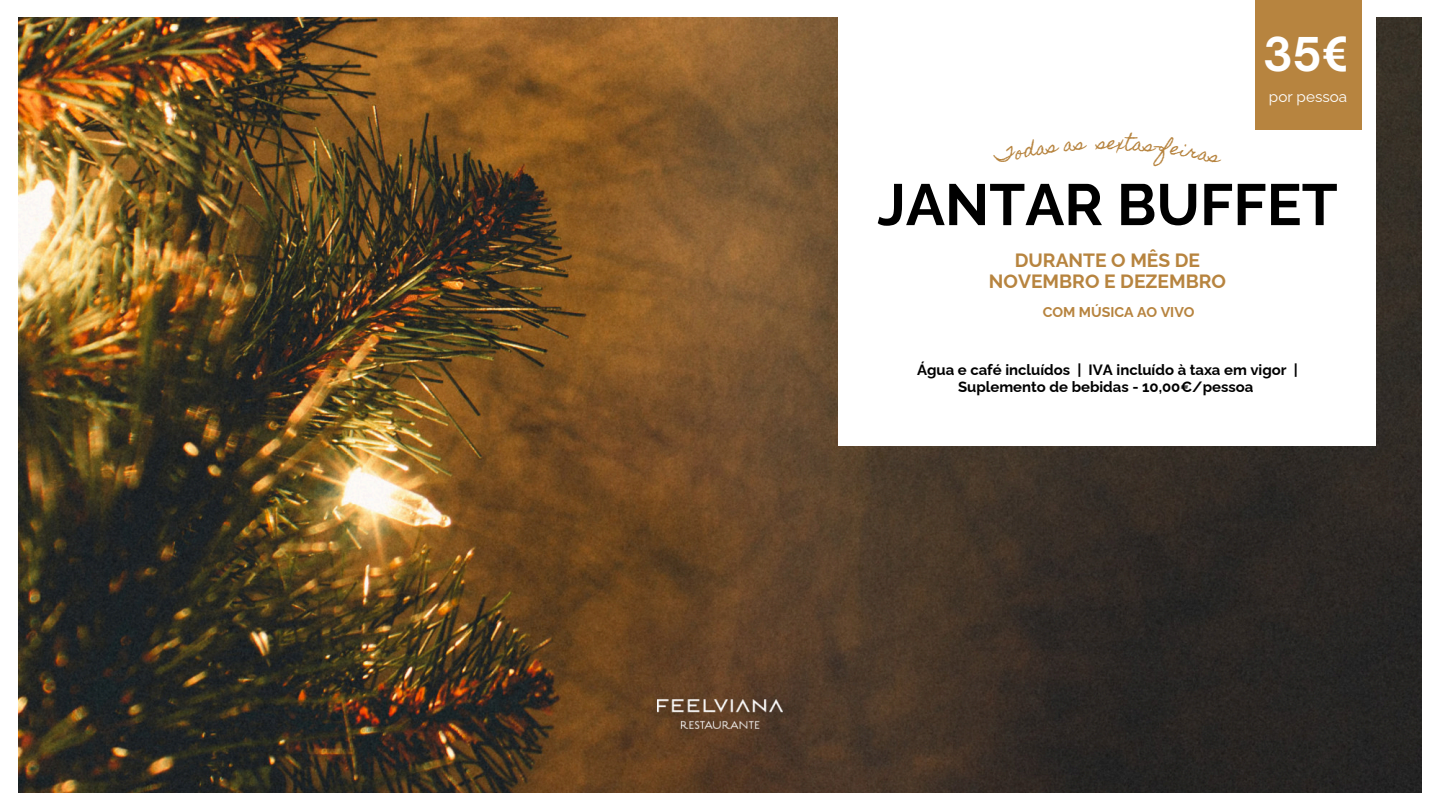
<style>
.page{position:relative;width:1440px;height:810px;background:#fff}
.page>*{position:absolute;margin:0;border:0;box-sizing:border-box;transform-origin:0 0}
.t1{font:700 58.1px "Raleway";color:#000}
.t2{font:700 44.6px "Open Sauce One";color:#fff}
.t3{font:700 19.2px/21px "Raleway";color:#b7843f;text-align:center}
.t4{font:15.3px "Raleway";color:#fff}
.t5{font:700 14.9px/16.5px "Raleway";color:#000;text-align:center}
.t6{font:700 14.2px "Raleway";color:#b7843f}
</style>
<div class="page">
<img style="left:19px;top:18px;width:1403px;height:774px">
<div style="left:839px;top:9px;width:537px;height:437px;background:#fff"></div>
<img style="left:657px;top:700px;width:126px;height:29px">
<div style="left:1255px;top:0;width:106px;height:129px;background:#b7843f"></div>
<h2 class="t2" style="left:1263px;top:26px;width:88px">35€</h2>
<p class="t4" style="left:1269px;top:85px;width:80px">por pessoa</p>
<h1 class="t1" style="left:877px;top:158px;width:462px">JANTAR BUFFET</h1>
<p class="t3" style="left:989px;top:248px;width:239px">DURANTE O MÊS DE<br>NOVEMBRO E DEZEMBRO</p>
<p class="t6" style="left:1043px;top:301px;width:154px">COM MÚSICA AO VIVO</p>
<p class="t5" style="left:917px;top:360px;width:382px">Água e café incluídos | IVA incluído à taxa em vigor |<br>Suplemento de bebidas - 10,00€/pessoa</p>
</div>
